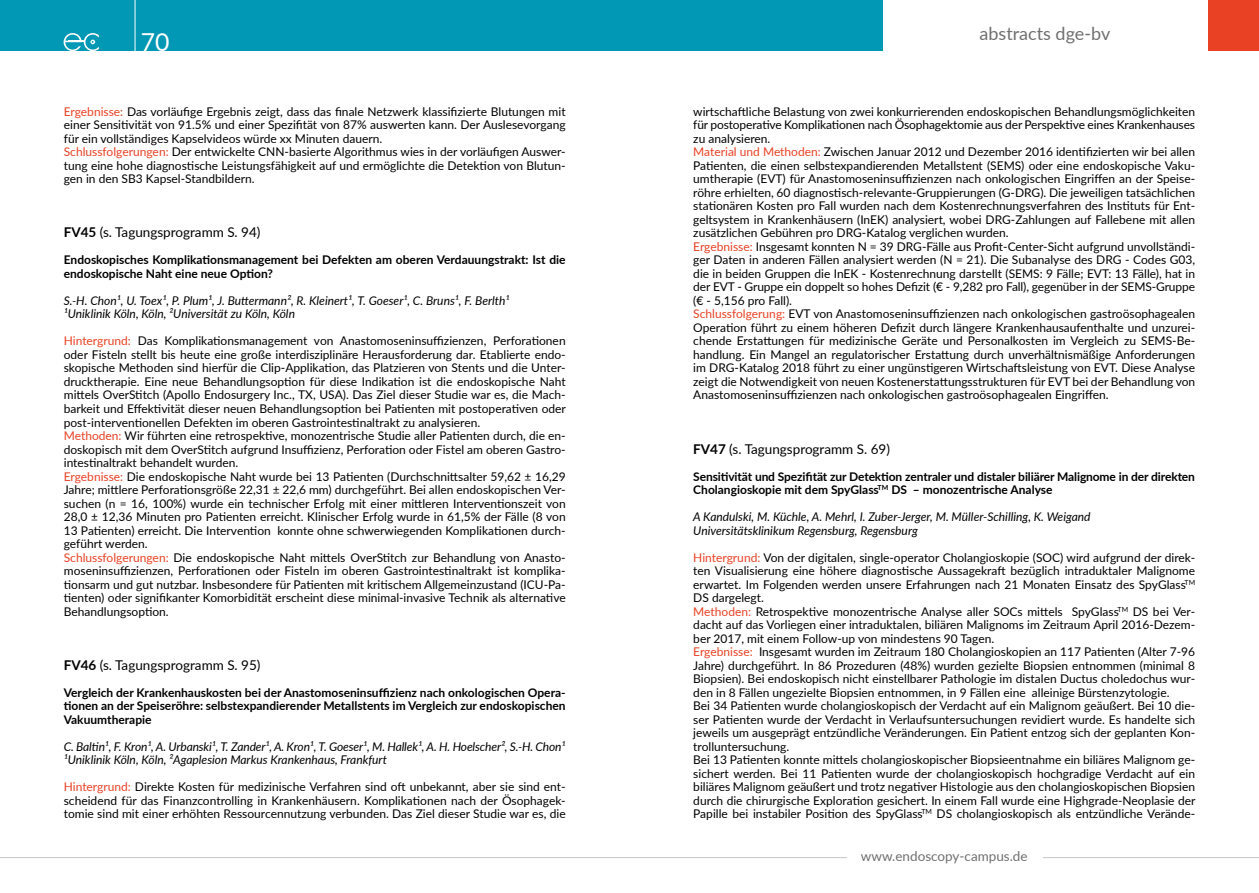
<style>
.page{position:relative;width:1259px;height:893px;background:#fff}
.page>*{position:absolute;margin:0;border:0;box-sizing:border-box;transform-origin:0 0}
.t1{font:24.75px "Lato";color:#fff}
.t2{font:18px "Lato";color:#706f6f}
.t3{font:13.5px "Lato";color:#000}
.t4{font:13.5px "Lato";color:#706f6f}
.t5{font:12px/13.5px "Lato";color:#000}
.t6{font:700 12px/13.5px "Lato";color:#000}
.t7{font:italic 12px/13.5px "Lato";color:#000}
.s1{color:#e84124}
.s2{font-weight:700}
</style>
<div class="page">
<hr style="left:0;top:857px;width:1259px;height:1px;background:#c6c6c6">
<div style="left:847px;top:838px;width:195px;height:28px;background:#fff"></div>
<div style="left:0;top:0;width:882px;height:51px;background:#0098b5"></div>
<div style="left:1208px;top:0;width:51px;height:51px;background:#e84124"></div>
<hr style="left:135px;top:0;width:1px;height:51px;background:#fff">
<svg style="left:64px;top:33px;width:35px;height:18px"></svg>
<h1 class="t1" style="left:141px;top:24px;width:30px">70</h1>
<h2 class="t2" style="left:979px;top:20px;width:132px">abstracts dge-bv</h2>
<p class="t5" style="left:64px;top:104px;width:503px"><span class="s1">Ergebnisse:</span> Das vorläufige Ergebnis zeigt, dass das finale Netzwerk klassifizierte Blutungen mit einer Sensitivität von 91.5% und einer Spezifität von 87% auswerten kann. Der Auslesevorgang für ein vollständiges Kapselvideos würde xx Minuten dauern.<br><span class="s1">Schlussfolgerungen:</span> Der entwickelte CNN-basierte Algorithmus wies in der vorläufigen Auswer&shy;tung eine hohe diagnostische Leistungsfähigkeit auf und ermöglichte die Detektion von Blutun&shy;gen in den SB3 Kapsel-Standbildern.</p>
<p class="t3" style="left:64px;top:223px;width:198px"><span class="s2">FV45</span> (s. Tagungsprogramm S. 94)</p>
<p class="t6" style="left:64px;top:253px;width:503px">Endoskopisches Komplikationsmanagement bei Defekten am oberen Verdauungstrakt: Ist die endoskopische Naht eine neue Option?</p>
<p class="t7" style="left:64px;top:293px;width:447px">S.-H. Chon¹, U. Toex¹, P. Plum¹, J. Buttermann², R. Kleinert¹, T. Goeser¹, C. Bruns¹, F. Berlth¹<br>¹Uniklinik Köln, Köln, ²Universität zu Köln, Köln</p>
<p class="t5" style="left:64px;top:334px;width:503px"><span class="s1">Hintergrund:</span> Das Komplikationsmanagement von Anastomoseninsuffizienzen, Perforationen oder Fisteln stellt bis heute eine große interdisziplinäre Herausforderung dar. Etablierte endo&shy;skopische Methoden sind hierfür die Clip-Applikation, das Platzieren von Stents und die Unter&shy;drucktherapie. Eine neue Behandlungsoption für diese Indikation ist die endoskopische Naht mittels OverStitch (Apollo Endosurgery Inc., TX, USA). Das Ziel dieser Studie war es, die Mach&shy;barkeit und Effektivität dieser neuen Behandlungsoption bei Patienten mit postoperativen oder post-interventionellen Defekten im oberen Gastrointestinaltrakt zu analysieren.<br><span class="s1">Methoden:</span> Wir führten eine retrospektive, monozentrische Studie aller Patienten durch, die en&shy;doskopisch mit dem OverStitch aufgrund Insuffizienz, Perforation oder Fistel am oberen Gastro&shy;intestinaltrakt behandelt wurden.<br><span class="s1">Ergebnisse:</span> Die endoskopische Naht wurde bei 13 Patienten (Durchschnittsalter 59,62 ± 16,29<br>Jahre; mittlere Perforationsgröße 22,31 ± 22,6 mm) durchgeführt. Bei allen endoskopischen Ver&shy;suchen (n = 16, 100%) wurde ein technischer Erfolg mit einer mittleren Interventionszeit von 28,0 ± 12,36 Minuten pro Patienten erreicht. Klinischer Erfolg wurde in 61,5% der Fälle (8 von 13 Patienten) erreicht. Die Intervention konnte ohne schwerwiegenden Komplikationen durch&shy;geführt werden.<br><span class="s1">Schlussfolgerungen:</span> Die endoskopische Naht mittels OverStitch zur Behandlung von Anasto&shy;moseninsuffizienzen, Perforationen oder Fisteln im oberen Gastrointestinaltrakt ist komplika&shy;tionsarm und gut nutzbar. Insbesondere für Patienten mit kritischem Allgemeinzustand (ICU-Pa&shy;tienten) oder signifikanter Komorbidität erscheint diese minimal-invasive Technik als alternative Behandlungsoption.</p>
<p class="t3" style="left:64px;top:655px;width:198px"><span class="s2">FV46</span> (s. Tagungsprogramm S. 95)</p>
<p class="t6" style="left:64px;top:685px;width:503px;text-align:justify">Vergleich der Krankenhauskosten bei der Anastomoseninsuffizienz nach onkologischen Opera&shy;tionen an der Speiseröhre: selbstexpandierender Metallstents im Vergleich zur endoskopischen Vakuumtherapie</p>
<p class="t7" style="left:64px;top:739px;width:503px">C. Baltin¹, F. Kron¹, A. Urbanski¹, T. Zander¹, A. Kron¹, T. Goeser¹, M. Hallek¹, A. H. Hoelscher², S.-H. Chon¹<br>¹Uniklinik Köln, Köln, ²Agaplesion Markus Krankenhaus, Frankfurt</p>
<p class="t5" style="left:64px;top:779px;width:503px;text-align:justify"><span class="s1">Hintergrund:</span> Direkte Kosten für medizinische Verfahren sind oft unbekannt, aber sie sind ent&shy;scheidend für das Finanzcontrolling in Krankenhäusern. Komplikationen nach der Ösophagek&shy;tomie sind mit einer erhöhten Ressourcennutzung verbunden. Das Ziel dieser Studie war es, die</p>
<p class="t5" style="left:693px;top:104px;width:503px">wirtschaftliche Belastung von zwei konkurrierenden endoskopischen Behandlungsmöglichkeiten für postoperative Komplikationen nach Ösophagektomie aus der Perspektive eines Krankenhauses zu analysieren.<br><span class="s1">Material und Methoden:</span> Zwischen Januar 2012 und Dezember 2016 identifizierten wir bei allen Patienten, die einen selbstexpandierenden Metallstent (SEMS) oder eine endoskopische Vaku&shy;umtherapie (EVT) für Anastomoseninsuffizienzen nach onkologischen Eingriffen an der Speise&shy;röhre erhielten, 60 diagnostisch-relevante-Gruppierungen (G-DRG). Die jeweiligen tatsächlichen stationären Kosten pro Fall wurden nach dem Kostenrechnungsverfahren des Instituts für Ent&shy;geltsystem in Krankenhäusern (InEK) analysiert, wobei DRG-Zahlungen auf Fallebene mit allen zusätzlichen Gebühren pro DRG-Katalog verglichen wurden.<br><span class="s1">Ergebnisse:</span> Insgesamt konnten N = 39 DRG-Fälle aus Profit-Center-Sicht aufgrund unvollständi&shy;ger Daten in anderen Fällen analysiert werden (N = 21). Die Subanalyse des DRG - Codes G03, die in beiden Gruppen die InEK - Kostenrechnung darstellt (SEMS: 9 Fälle; EVT: 13 Fälle), hat in der EVT - Gruppe ein doppelt so hohes Defizit (€ - 9,282 pro Fall), gegenüber in der SEMS-Gruppe (€ - 5,156 pro Fall).<br><span class="s1">Schlussfolgerung:</span> EVT von Anastomoseninsuffizienzen nach onkologischen gastroösophagealen Operation führt zu einem höheren Defizit durch längere Krankenhausaufenthalte und unzurei&shy;chende Erstattungen für medizinische Geräte und Personalkosten im Vergleich zu SEMS-Be&shy;handlung. Ein Mangel an regulatorischer Erstattung durch unverhältnismäßige Anforderungen im DRG-Katalog 2018 führt zu einer ungünstigeren Wirtschaftsleistung von EVT. Diese Analyse zeigt die Notwendigkeit von neuen Kostenerstattungsstrukturen für EVT bei der Behandlung von Anastomoseninsuffizienzen nach onkologischen gastroösophagealen Eingriffen.</p>
<p class="t3" style="left:693px;top:439px;width:198px"><span class="s2">FV47</span> (s. Tagungsprogramm S. 69)</p>
<p class="t6" style="left:693px;top:469px;width:503px">Sensitivität und Spezifität zur Detektion zentraler und distaler biliärer Malignome in der direkten<br>Cholangioskopie mit dem SpyGlass<sup>TM</sup> DS – monozentrische Analyse</p>
<p class="t7" style="left:693px;top:509px;width:399px">A Kandulski, M. Küchle, A. Mehrl, I. Zuber-Jerger, M. Müller-Schilling, K. Weigand<br>Universitätsklinikum Regensburg, Regensburg</p>
<p class="t5" style="left:693px;top:550px;width:503px"><span class="s1">Hintergrund:</span> Von der digitalen, single-operator Cholangioskopie (SOC) wird aufgrund der direk&shy;ten Visualisierung eine höhere diagnostische Aussagekraft bezüglich intraduktaler Malignome erwartet. Im Folgenden werden unsere Erfahrungen nach 21 Monaten Einsatz des SpyGlass<sup>TM </sup>DS dargelegt.<br><span class="s1">Methoden:</span> Retrospektive monozentrische Analyse aller SOCs mittels SpyGlass<sup>TM</sup> DS bei Ver&shy;dacht auf das Vorliegen einer intraduktalen, biliären Malignoms im Zeitraum April 2016-Dezem&shy;ber 2017, mit einem Follow-up von mindestens 90 Tagen.<br><span class="s1">Ergebnisse:</span> Insgesamt wurden im Zeitraum 180 Cholangioskopien an 117 Patienten (Alter 7-96<br>Jahre) durchgeführt. In 86 Prozeduren (48%) wurden gezielte Biopsien entnommen (minimal 8<br>Biopsien). Bei endoskopisch nicht einstellbarer Pathologie im distalen Ductus choledochus wur&shy;den in 8 Fällen ungezielte Biopsien entnommen, in 9 Fällen eine alleinige Bürstenzytologie.<br>Bei 34 Patienten wurde cholangioskopisch der Verdacht auf ein Malignom geäußert. Bei 10 die&shy;ser Patienten wurde der Verdacht in Verlaufsuntersuchungen revidiert wurde. Es handelte sich jeweils um ausgeprägt entzündliche Veränderungen. Ein Patient entzog sich der geplanten Kon&shy;trolluntersuchung.<br>Bei 13 Patienten konnte mittels cholangioskopischer Biopsieentnahme ein biliäres Malignom ge&shy;sichert werden. Bei 11 Patienten wurde der cholangioskopisch hochgradige Verdacht auf ein biliäres Malignom geäußert und trotz negativer Histologie aus den cholangioskopischen Biopsien durch die chirurgische Exploration gesichert. In einem Fall wurde eine Highgrade-Neoplasie der Papille bei instabiler Position des SpyGlass<sup>TM</sup> DS cholangioskopisch als entzündliche Verände-</p>
<p class="t4" style="left:861px;top:846px;width:168px">www.endoscopy-campus.de</p>
</div>
